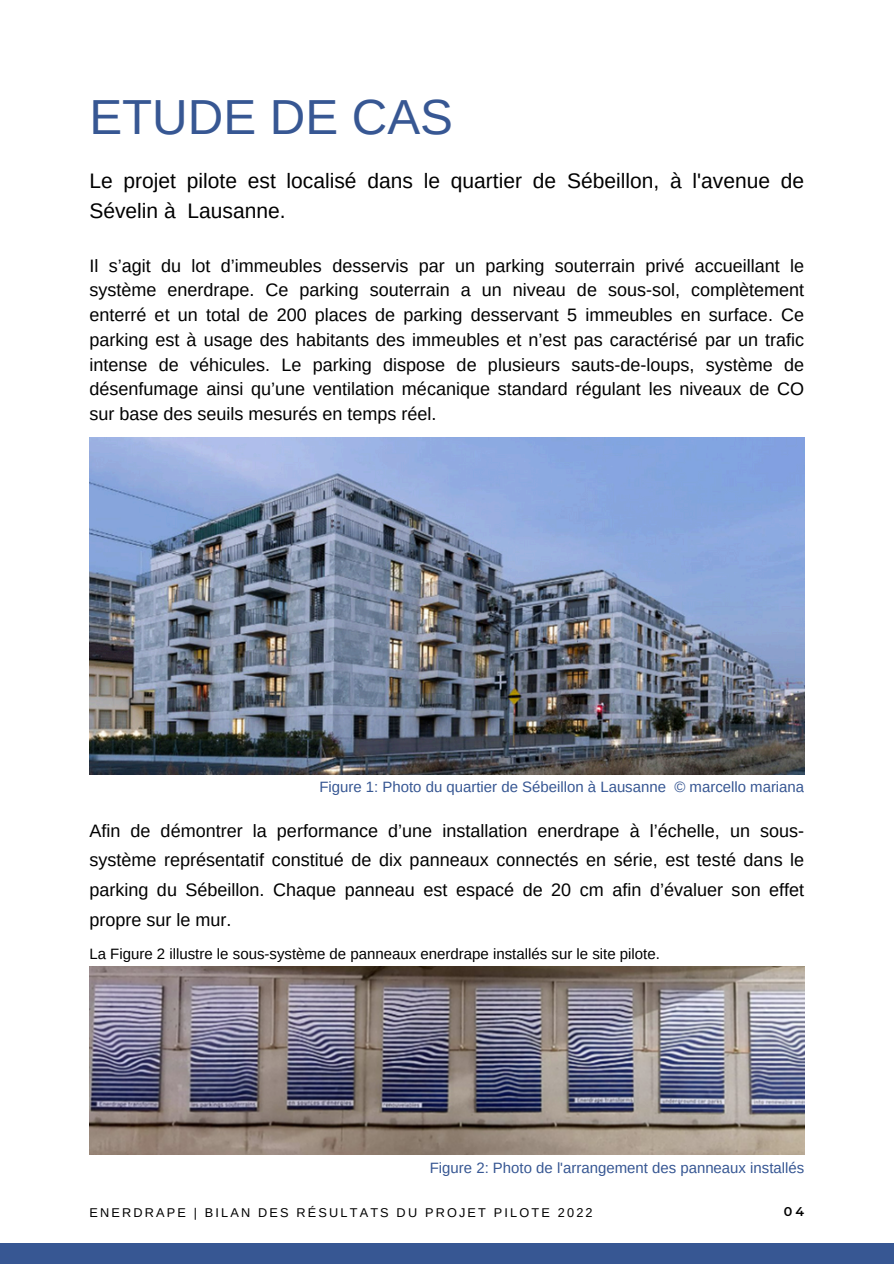
<style>
.page{position:relative;width:894px;height:1264px;background:#fff}
.page>*{position:absolute;margin:0;border:0;box-sizing:border-box;transform-origin:0 0}
.t1{font:49.2px "Arimo";color:#375793}
.t2{font:21px/29.2px "Arimo";color:#000}
.t3{font:18px/24.8px "Arimo";color:#000;text-align:justify}
.t4{font:15px "Arimo";color:#375793}
.t5{font:15px "Arimo";color:#000}
.t6{font:12.75px "Arimo";letter-spacing:.17em;color:#000}
.t7{font:600 12.75px "Montserrat";color:#000}
</style>
<div class="page">
<div style="left:0;top:1243px;width:893px;height:20px;background:#375793"></div>
<img style="left:89px;top:438px;width:715px;height:336px">
<img style="left:89px;top:966px;width:715px;height:188px">
<h3 class="t1" style="left:89px;top:90px;width:365px">ETUDE DE CAS</h3>
<h3 class="t2" style="left:89px;top:166px;width:716px">Le projet pilote est localisé dans le quartier de Sébeillon, à l'avenue de<br>Sévelin à Lausanne.</h3>
<p class="t3" style="left:89px;top:253px;width:716px">Il s’agit du lot d’immeubles desservis par un parking souterrain privé accueillant le système enerdrape. Ce parking souterrain a un niveau de sous-sol, complètement enterré et un total de 200 places de parking desservant 5 immeubles en surface. Ce parking est à usage des habitants des immeubles et n’est pas caractérisé par un trafic intense de véhicules. Le parking dispose de plusieurs sauts-de-loups, système de désenfumage ainsi qu’une ventilation mécanique standard régulant les niveaux de CO sur base des seuils mesurés en temps réel.</p>
<h4 class="t4" style="left:319px;top:778px;width:348px">Figure 1: Photo du quartier de Sébeillon à Lausanne</h4>
<p class="t4" style="left:674px;top:778px;width:131px">© marcello mariana</p>
<h4 class="t3" style="left:89px;top:815px;width:716px;line-height:29.7px">Afin de démontrer la performance d’une installation enerdrape à l’échelle, un sous&shy;système représentatif constitué de dix panneaux connectés en série, est testé dans le parking du Sébeillon. Chaque panneau est espacé de 20 cm afin d’évaluer son effet propre sur le mur.</h4>
<p class="t5" style="left:89px;top:945px;width:572px">La Figure 2 illustre le sous-système de panneaux enerdrape installés sur le site pilote.</p>
<p class="t4" style="left:429px;top:1159px;width:376px">Figure 2: Photo de l'arrangement des panneaux installés</p>
<p class="t6" style="left:89px;top:1205px;width:504px">ENERDRAPE | BILAN DES RÉSULTATS DU PROJET PILOTE 2022</p>
<h4 class="t7" style="left:783px;top:1203px;width:22px">04</h4>
</div>
